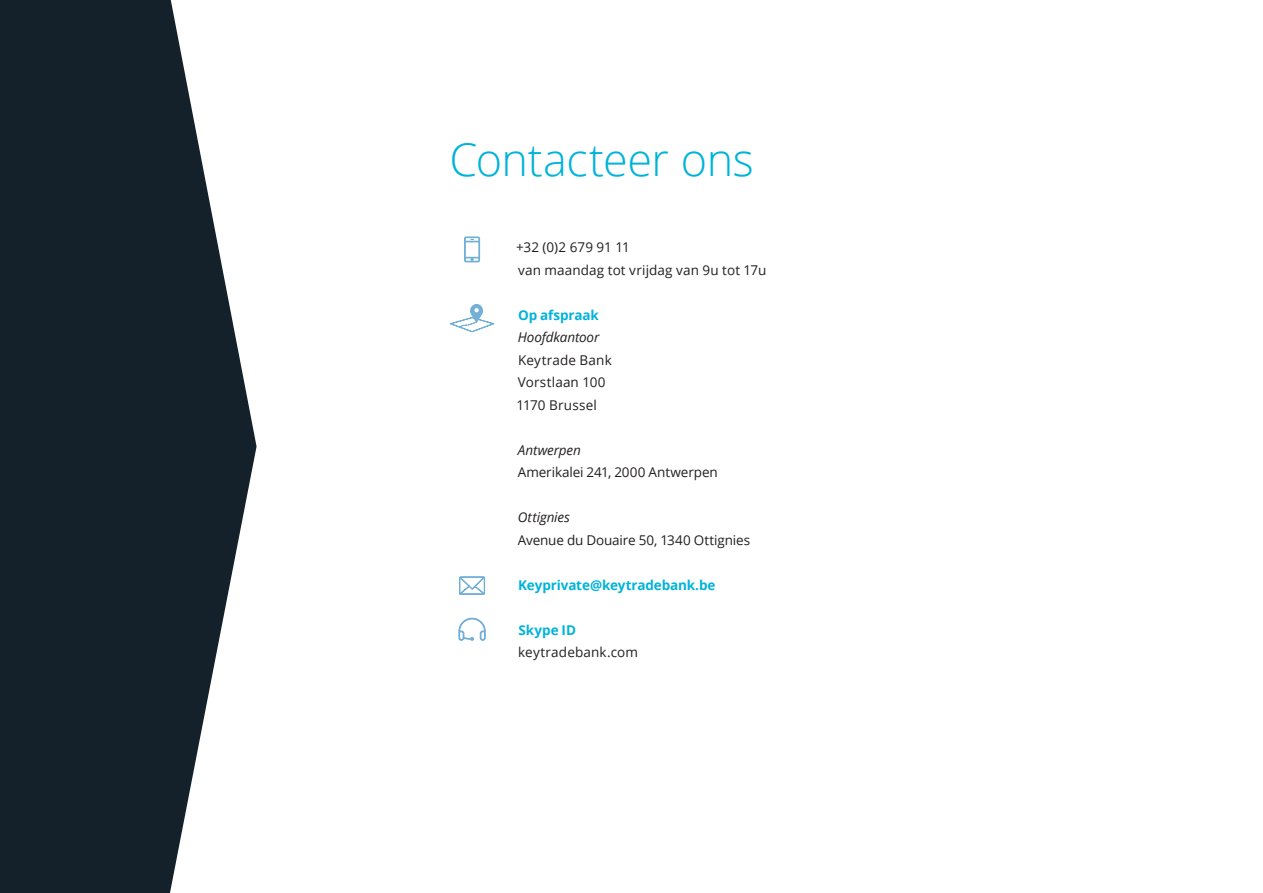
<style>
.page{position:relative;width:1263px;height:893px;background:#fff}
.page>*{position:absolute;margin:0;border:0;box-sizing:border-box;transform-origin:0 0}
.t1{font:300 45px "Open Sans";letter-spacing:-.01em;color:#00b3da}
.t2{font:13.5px/22.5px "Open Sans";letter-spacing:.01em;color:#231f20}
.t3{font:13.5px "Open Sans";letter-spacing:-.01em;color:#231f20}
.t4{font:700 13.5px "Open Sans";letter-spacing:-.01em;color:#00b3da}
.t5{font:italic 13.5px "Open Sans";letter-spacing:-.01em;color:#231f20}
</style>
<div class="page">
<svg style="left:464px;top:236px;width:16px;height:27px"></svg>
<svg style="left:449px;top:304px;width:46px;height:29px"></svg>
<svg style="left:459px;top:576px;width:26px;height:19px"></svg>
<svg style="left:458px;top:617px;width:28px;height:24px"></svg>
<svg style="left:0;top:0;width:257px;height:893px"></svg>
<h1 class="t1" style="left:449px;top:129px;width:306px">Contacteer ons</h1>
<p class="t2" style="left:516px;top:236px;width:252px">+32 (0)2 679 91 11<br>van maandag tot vrijdag van 9u tot 17u</p>
<p class="t4" style="left:518px;top:305px;width:82px">Op afspraak</p>
<p class="t5" style="left:518px;top:328px;width:83px">Hoofdkantoor</p>
<p class="t2" style="left:516px;top:348px;width:97px">Keytrade Bank<br>Vorstlaan 100<br>1170 Brussel</p>
<p class="t5" style="left:518px;top:440px;width:65px">Antwerpen</p>
<p class="t3" style="left:518px;top:463px;width:202px">Amerikalei 241, 2000 Antwerpen</p>
<p class="t5" style="left:518px;top:508px;width:54px">Ottignies</p>
<p class="t3" style="left:518px;top:530px;width:234px">Avenue du Douaire 50, 1340 Ottignies</p>
<p class="t4" style="left:518px;top:575px;width:199px">Keyprivate@keytradebank.be</p>
<p class="t4" style="left:518px;top:620px;width:59px">Skype ID</p>
<p class="t2" style="left:518px;top:641px;width:121px">keytradebank.com</p>
</div>
